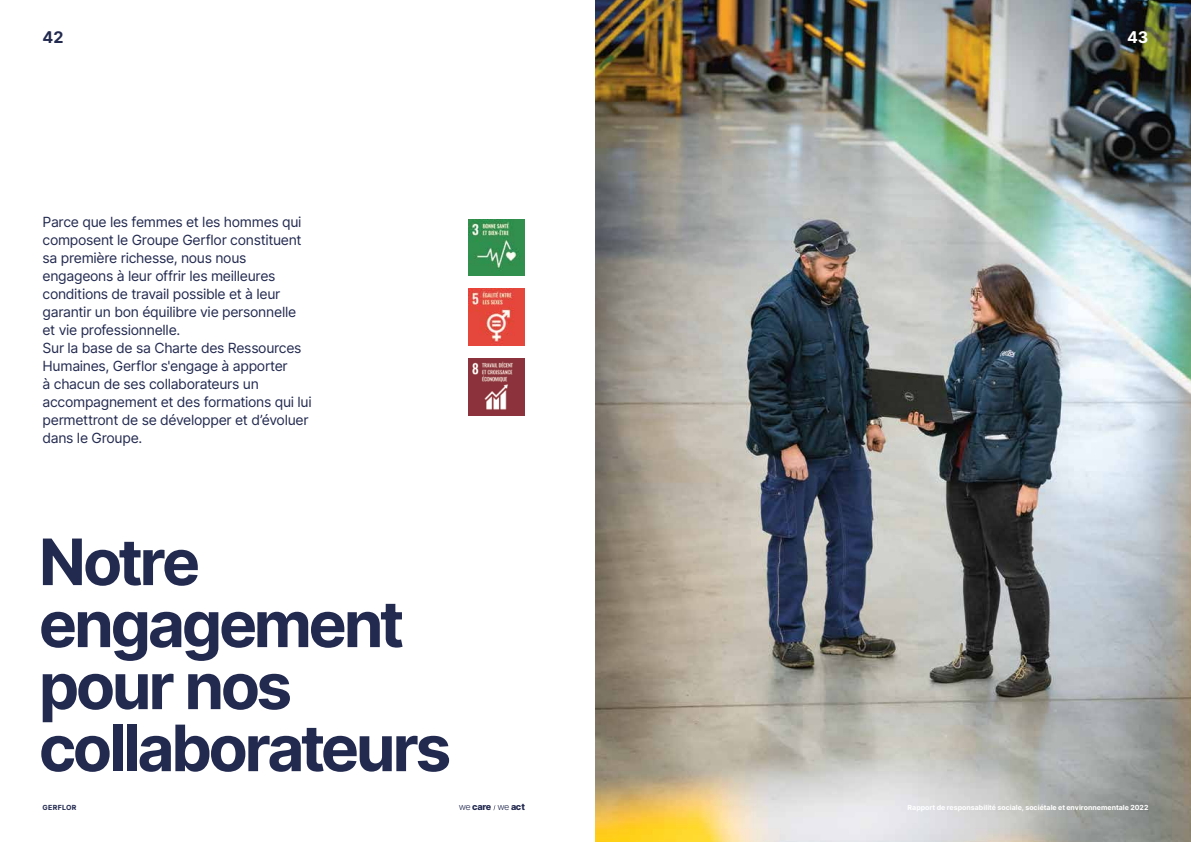
<style>
.page{position:relative;width:1191px;height:842px;background:#fff}
.page>*{position:absolute;margin:0;border:0;box-sizing:border-box;transform-origin:0 0}
.t1{font:700 64px/62px "Inter";letter-spacing:-.05em;color:#232a50}
.t2{font:700 16px "Inter";color:#232a50}
.t3{font:700 16px "Inter";color:#fff}
.t4{font:14px/18px "Inter";letter-spacing:-.02em;color:#232a50}
.t5{font:800 9.1px "Inter";letter-spacing:-.03em;color:#232a50}
.t6{font:700 7px "Inter";letter-spacing:.005em;color:#fff}
.t7{font:700 7px "Inter";letter-spacing:.045em;color:#232a50}
.s1{font-weight:300}
</style>
<div class="page">
<img style="left:595px;top:0;width:596px;height:842px">
<img style="left:468px;top:219px;width:56px;height:56px">
<img style="left:468px;top:289px;width:56px;height:56px">
<img style="left:468px;top:359px;width:56px;height:56px">
<p class="t2" style="left:43px;top:26px;width:22px">42</p>
<p class="t3" style="left:1127px;top:26px;width:23px">43</p>
<p class="t4" style="left:43px;top:212px;width:271px">Parce que les femmes et les hommes qui composent le Groupe Gerflor constituent sa première richesse, nous nous engageons à leur offrir les meilleures conditions de travail possible et à leur garantir un bon équilibre vie personnelle et vie professionnelle.<br>Sur la base de sa Charte des Ressources Humaines, Gerflor s'engage à apporter<br>à chacun de ses collaborateurs un accompagnement et des formations qui lui permettront de se développer et d’évoluer dans le Groupe.</p>
<h1 class="t1" style="left:39px;top:529px;width:414px">Notre engagement pour nos collaborateurs</h1>
<p class="t7" style="left:43px;top:802px;width:35px">GERFLOR</p>
<p class="t5" style="left:459px;top:800px;width:68px"><span class="s1">we</span> care <span class="s1">we</span> act</p>
<p class="t6" style="left:907px;top:802px;width:242px">Rapport de responsabilité sociale, sociétale et environnementale 2022</p>
</div>
